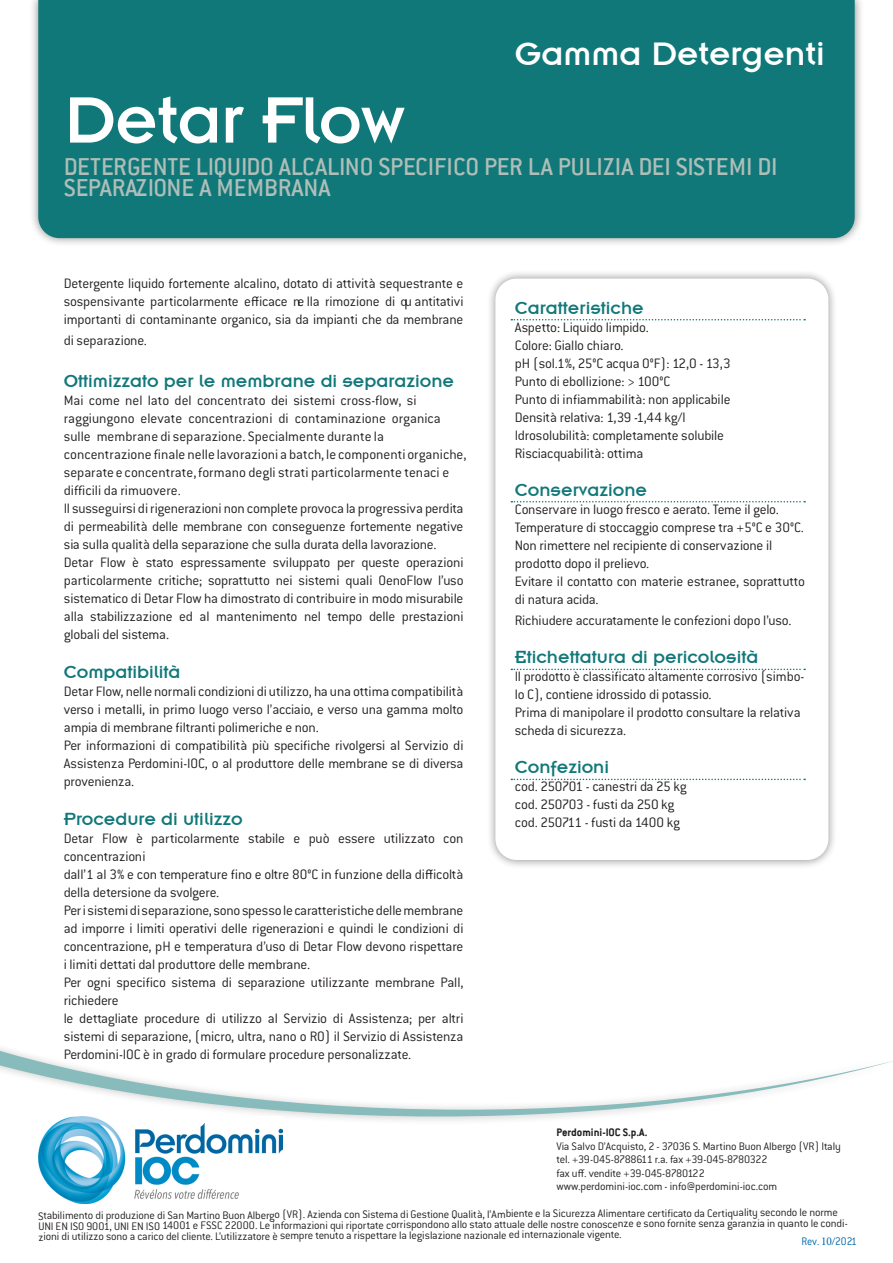
<style>
.page{position:relative;width:893px;height:1263px;background:#fff}
.page>*{position:absolute;margin:0;border:0;box-sizing:border-box;transform-origin:0 0}
._1_NOME_PRODOTTO{font:72px "Insignia";letter-spacing:-.01em;color:#fff}
.t1{font:36px "Insignia";color:#fff}
._1_NOME_PRODOTTO-2{font:500 27px/21px "Conduit ITC";color:#afbeb8}
._6_H4{font:19.5px "Insignia A";color:#117879}
.t2{font:15px/18px "Conduit ITC Light";letter-spacing:-.015em;color:#231f20}
.pié_pagina{font:12px/10.8px "Conduit ITC Light";letter-spacing:-.02em;color:#231f20}
.pié_pagina-2{font:700 12px "Conduit ITC";color:#231f20}
._8_REV{font:12px "Conduit ITC Light";letter-spacing:-.01em;color:#0068a9;scale:.95 1}
.s1{font-family:"Minion Pro"}
</style>
<div class="page">
<div style="left:29px;top:0;width:835px;height:247px;background:#231f20;opacity:.5"></div>
<div style="left:38px;top:0;width:817px;height:238px;background:#117879"></div>
<div style="left:486px;top:270px;width:351px;height:599px;background:#231f20;opacity:.5"></div>
<div style="left:495px;top:279px;width:333px;height:581px;background:#fff;border-radius:21px"></div>
<svg style="left:511px;top:319px;width:294px;height:1px"></svg>
<svg style="left:511px;top:501px;width:294px;height:1px"></svg>
<svg style="left:511px;top:669px;width:294px;height:1px"></svg>
<svg style="left:511px;top:779px;width:294px;height:1px"></svg>
<div style="left:0;top:851px;width:893px;height:274px;background:#231f20;opacity:.5"></div>
<svg style="left:0;top:860px;width:893px;height:256px"></svg>
<img style="left:38px;top:1117px;width:245px;height:86px">
<p class="t1" style="left:515px;top:35px;width:311px">Gamma Detergenti</p>
<p class="_1_NOME_PRODOTTO" style="left:64px;top:83px;width:343px">Detar Flow</p>
<p class="_1_NOME_PRODOTTO-2" style="left:64px;top:156px;width:715px">DETERGENTE LIQUIDO ALCALINO SPECIFICO PER LA PULIZIA DEI SISTEMI DI<br>SEPARAZIONE A MEMBRANA</p>
<p class="t2" style="left:64px;top:274px;width:401px;text-align:justify">Detergente liquido fortemente alcalino, dotato di attività sequestrante e sospensivante particolarmente efficace ne lla rimozione di qu antitativi importanti di contaminante organico, sia da impianti che da membrane</p>
<p class="t2" style="left:64px;top:331px;width:85px">di separazione.</p>
<p class="_6_H4" style="left:64px;top:371px;width:392px">Ottimizzato per le membrane di separazione</p>
<p class="t2" style="left:64px;top:391px;width:404px">Mai come nel lato del concentrato dei sistemi cross-flow, si raggiungono elevate concentrazioni di contaminazione organica sulle membrane di separazione. Specialmente durante la concentrazione finale nelle lavorazioni a batch, le componenti organiche, separate e concentrate, formano degli strati particolarmente tenaci e difficili da rimuovere.<br>Il susseguirsi di rigenerazioni non complete provoca la progressiva perdita di permeabilità delle membrane con conseguenze fortemente negative sia sulla qualità della separazione che sulla durata della lavorazione.<br>Detar Flow è stato espressamente sviluppato per queste operazioni particolarmente critiche; soprattutto nei sistemi quali OenoFlow l’uso sistematico di Detar Flow ha dimostrato di contribuire in modo misurabile alla stabilizzazione ed al mantenimento nel tempo delle prestazioni globali del sistema.</p>
<p class="_6_H4" style="left:64px;top:662px;width:118px">Compatibilità</p>
<p class="t2" style="left:64px;top:682px;width:401px">Detar Flow, nelle normali condizioni di utilizzo, ha una ottima compatibilità verso i metalli, in primo luogo verso l’acciaio, e verso una gamma molto ampia di membrane filtranti polimeriche e non.<br>Per informazioni di compatibilità più specifiche rivolgersi al Servizio di Assistenza Perdomini-IOC, o al produttore delle membrane se di diversa provenienza.</p>
<p class="_6_H4" style="left:64px;top:809px;width:180px">Procedure di utilizzo</p>
<p class="t2" style="left:64px;top:829px;width:401px">Detar Flow è particolarmente stabile e può essere utilizzato con concentrazioni</p>
<p class="t2" style="left:64px;top:865px;width:401px">dall’1 al 3% e con temperature fino e oltre 80°C in funzione della difficoltà della detersione da svolgere.</p>
<p class="t2" style="left:64px;top:901px;width:401px;text-align:justify">Per i sistemi di separazione, sono spesso le caratteristiche delle membrane ad imporre i limiti operativi delle rigenerazioni e quindi le condizioni di concentrazione, pH e temperatura d’uso di Detar Flow devono rispettare i limiti dettati dal produttore delle membrane.</p>
<p class="t2" style="left:64px;top:973px;width:401px">Per ogni specifico sistema di separazione utilizzante membrane Pall, richiedere</p>
<p class="t2" style="left:64px;top:1009px;width:401px;text-align:justify">le dettagliate procedure di utilizzo al Servizio di Assistenza; per altri sistemi di separazione, (micro, ultra, nano o RO) il Servizio di Assistenza Perdomini-IOC è in grado di formulare procedure personalizzate.</p>
<p class="_6_H4" style="left:515px;top:298px;width:130px">Caratteristiche</p>
<p class="t2" style="left:515px;top:318px;width:135px">Aspetto: Liquido limpido.</p>
<p class="t2" style="left:515px;top:336px;width:110px">Colore: Giallo chiaro.</p>
<p class="t2" style="left:515px;top:354px;width:217px">pH (sol.1%, 25°C acqua 0°F): 12,0 - 13,3</p>
<p class="t2" style="left:515px;top:372px;width:157px">Punto di ebollizione: &gt; 100°C</p>
<p class="t2" style="left:515px;top:390px;width:217px">Punto di infiammabilità: non applicabile</p>
<p class="t2" style="left:515px;top:408px;width:172px">Densità relativa: 1,39 -1,44 kg/l</p>
<p class="t2" style="left:515px;top:426px;width:211px">Idrosolubilità: completamente solubile</p>
<p class="t2" style="left:515px;top:444px;width:130px">Risciacquabilità: ottima</p>
<p class="_6_H4" style="left:515px;top:480px;width:134px">Conservazione</p>
<p class="t2" style="left:515px;top:500px;width:266px">Conservare in luogo fresco e aerato. Teme il gelo.</p>
<p class="t2" style="left:515px;top:518px;width:291px">Temperature di stoccaggio comprese tra +5°C e 30°C.</p>
<p class="t2" style="left:515px;top:536px;width:259px">Non rimettere nel recipiente di conservazione il</p>
<p class="t2" style="left:515px;top:554px;width:136px">prodotto dopo il prelievo.</p>
<p class="t2" style="left:515px;top:572px;width:292px">Evitare il contatto con materie estranee, soprattutto di natura acida.</p>
<p class="t2" style="left:515px;top:611px;width:278px">Richiudere accuratamente le confezioni dopo l’uso.</p>
<p class="_6_H4" style="left:515px;top:647px;width:245px">Etichettatura di pericolosità</p>
<p class="t2" style="left:515px;top:667px;width:291px">Il prodotto è classificato altamente corrosivo (simbo&shy;lo C), contiene idrossido di potassio.</p>
<p class="t2" style="left:515px;top:703px;width:287px">Prima di manipolare il prodotto consultare la relativa</p>
<p class="t2" style="left:515px;top:721px;width:113px">scheda di sicurezza.</p>
<p class="_6_H4" style="left:515px;top:757px;width:96px">Confezioni</p>
<p class="t2" style="left:515px;top:777px;width:173px">cod. 250701 - canestri da 25 kg</p>
<p class="t2" style="left:515px;top:795px;width:161px">cod. 250703 - fusti da 250 kg</p>
<p class="t2" style="left:515px;top:813px;width:167px">cod. 250711 - fusti da 1400 kg</p>
<p class="pié_pagina-2" style="left:557px;top:1125px;width:93px">Perdomini-IOC S.p.A.</p>
<p class="pié_pagina" style="left:557px;top:1140px;width:286px">Via Salvo D’Acquisto, 2 - 37036 S. Martino Buon Albergo (VR) Italy</p>
<p class="pié_pagina" style="left:557px;top:1153px;width:213px">tel. +39-045-8788611 r.a. fax +39-045-8780322</p>
<p class="pié_pagina" style="left:557px;top:1167px;width:150px">fax uff. vendite +39-045-8780122</p>
<p class="pié_pagina" style="left:557px;top:1180px;width:222px">www.perdomini-ioc.com - info@perdomini-ioc.com</p>
<p class="pié_pagina" style="left:38px;top:1208px;width:811px">Stabilimento di produzione di San Martino Buon Albergo (VR). Azienda con Sistema di Gestione Qualità, l’Ambiente e la Sicurezza Alimentare certificato da Certiquality secondo le norme<br>UNI EN ISO 9001, UNI EN ISO 14001 e FSSC 22000. Le informazioni qui riportate corrispondono allo stato attuale delle nostre conoscenze e sono fornite senza garanzia in quanto le condi&shy;zioni di utilizzo sono a carico del cliente. L’utilizzatore è sempre tenuto a rispettare la legislazione nazionale ed internazionale vigente.</p>
<p class="_8_REV" style="left:801px;top:1234px;width:60px">Rev. <span class="s1">10</span>/2021</p>
</div>
